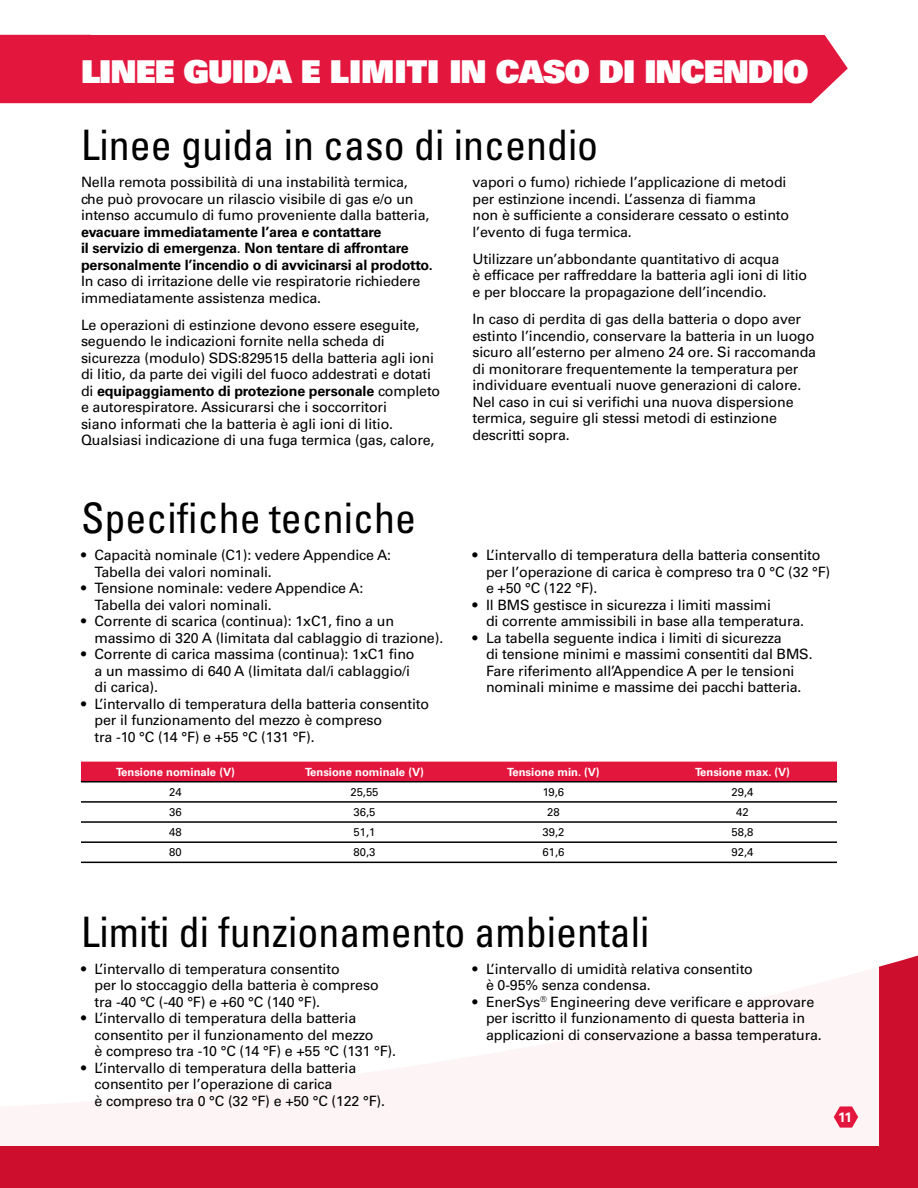
<style>
.page{position:relative;width:918px;height:1188px;background:#fff}
.page>*{position:absolute;margin:0;border:0;box-sizing:border-box;transform-origin:0 0}
.Labels{font:condensed 42px "Univers LT Std";color:#000}
.t1{font:31.5px "Univers LT Std X Black";letter-spacing:-.03em;color:#fff}
.Labels-2{font:14.25px/16.5px "Univers LT Std";letter-spacing:-.01em;color:#000}
.t2{font:700 13.5px "Univers LT Std";color:#fff}
.Labels-3{font:700 11.25px "Univers LT Std";color:#fff}
.Labels-4{font:11.25px "Univers LT Std";color:#000}
.s1{font-weight:700}
</style>
<div class="page">
<div style="left:0;top:955px;width:918px;height:233px;background:#ce0e2d"></div>
<div style="left:0;top:857px;width:879px;height:289px;background:#fff"></div>
<div style="left:135px;top:35px;width:713px;height:68px;background:#e3173e"></div>
<div style="left:0;top:35px;width:135px;height:68px;background:#e3173e"></div>
<div style="left:81px;top:762px;width:756px;height:19px;background:#e3173e"></div>
<hr style="left:81px;top:781px;width:189px;height:2px;background:#000">
<hr style="left:270px;top:781px;width:189px;height:2px;background:#000">
<hr style="left:459px;top:781px;width:189px;height:2px;background:#000">
<hr style="left:648px;top:781px;width:189px;height:2px;background:#000">
<hr style="left:81px;top:801px;width:189px;height:2px;background:#000">
<hr style="left:270px;top:801px;width:189px;height:2px;background:#000">
<hr style="left:459px;top:801px;width:189px;height:2px;background:#000">
<hr style="left:648px;top:801px;width:189px;height:2px;background:#000">
<hr style="left:81px;top:821px;width:189px;height:2px;background:#000">
<hr style="left:270px;top:821px;width:189px;height:2px;background:#000">
<hr style="left:459px;top:821px;width:189px;height:2px;background:#000">
<hr style="left:648px;top:821px;width:189px;height:2px;background:#000">
<hr style="left:81px;top:841px;width:189px;height:2px;background:#000">
<hr style="left:270px;top:841px;width:189px;height:2px;background:#000">
<hr style="left:459px;top:841px;width:189px;height:2px;background:#000">
<hr style="left:648px;top:841px;width:189px;height:2px;background:#000">
<hr style="left:81px;top:862px;width:189px;height:1px;background:#000">
<hr style="left:270px;top:862px;width:189px;height:1px;background:#000">
<hr style="left:459px;top:862px;width:189px;height:1px;background:#000">
<hr style="left:648px;top:862px;width:189px;height:1px;background:#000">
<svg style="left:834px;top:1106px;width:24px;height:22px"></svg>
<p class="t1" style="left:81px;top:51px;width:729px">LINEE GUIDA E LIMITI IN CASO DI INCENDIO</p>
<p class="Labels" style="left:81px;top:118px;width:519px">Linee guida in caso di incendio</p>
<p class="Labels-2" style="left:81px;top:174px;width:353px">Nella remota possibilità di una instabilità termica, che può provocare un rilascio visibile di gas e/o un intenso accumulo di fumo proveniente dalla batteria, <span class="s1">evacuare immediatamente l’area e contattare<br>il servizio di emergenza</span>. <span class="s1">Non tentare di affrontare personalmente l’incendio o di avvicinarsi al prodotto.<br></span>In caso di irritazione delle vie respiratorie richiedere immediatamente assistenza medica.</p>
<p class="Labels-2" style="left:81px;top:317px;width:361px">Le operazioni di estinzione devono essere eseguite, seguendo le indicazioni fornite nella scheda di sicurezza (modulo) SDS:829515 della batteria agli ioni di litio, da parte dei vigili del fuoco addestrati e dotati di <span class="s1">equipaggiamento di protezione personale</span> completo e autorespiratore. Assicurarsi che i soccorritori<br>siano informati che la batteria è agli ioni di litio.<br>Qualsiasi indicazione di una fuga termica (gas, calore,</p>
<p class="Labels-2" style="left:472px;top:174px;width:318px">vapori o fumo) richiede l’applicazione di metodi per estinzione incendi. L’assenza di fiamma<br>non è sufficiente a considerare cessato o estinto l’evento di fuga termica.</p>
<p class="Labels-2" style="left:472px;top:251px;width:336px">Utilizzare un’abbondante quantitativo di acqua<br>è efficace per raffreddare la batteria agli ioni di litio e per bloccare la propagazione dell’incendio.</p>
<p class="Labels-2" style="left:472px;top:311px;width:345px">In caso di perdita di gas della batteria o dopo aver estinto l’incendio, conservare la batteria in un luogo sicuro all’esterno per almeno 24 ore. Si raccomanda di monitorare frequentemente la temperatura per individuare eventuali nuove generazioni di calore.<br>Nel caso in cui si verifichi una nuova dispersione termica, seguire gli stessi metodi di estinzione descritti sopra.</p>
<p class="Labels" style="left:81px;top:492px;width:337px">Specifiche tecniche</p>
<p class="Labels-2" style="left:94px;top:547px;width:298px;text-indent:-14px">• Capacità nominale (C1): vedere Appendice A:<br>Tabella dei valori nominali.</p>
<p class="Labels-2" style="left:94px;top:580px;width:270px;text-indent:-14px">• Tensione nominale: vedere Appendice A:<br>Tabella dei valori nominali.</p>
<p class="Labels-2" style="left:94px;top:613px;width:350px;text-indent:-14px">• Corrente di scarica (continua): 1xC1, fino a un massimo di 320 A (limitata dal cablaggio di trazione).</p>
<p class="Labels-2" style="left:94px;top:646px;width:322px;text-indent:-14px">• Corrente di carica massima (continua): 1xC1 fino a un massimo di 640 A (limitata dal/i cablaggio/i di carica).</p>
<p class="Labels-2" style="left:94px;top:696px;width:336px;text-indent:-14px">• L’intervallo di temperatura della batteria consentito per il funzionamento del mezzo è compreso<br>tra -10 °C (14 °F) e +55 °C (131 °F).</p>
<p class="Labels-2" style="left:486px;top:547px;width:346px;text-indent:-14px">• L’intervallo di temperatura della batteria consentito per l’operazione di carica è compreso tra 0 °C (32 °F) e +50 °C (122 °F).</p>
<p class="Labels-2" style="left:486px;top:597px;width:320px;text-indent:-14px">• Il BMS gestisce in sicurezza i limiti massimi<br>di corrente ammissibili in base alla temperatura.</p>
<p class="Labels-2" style="left:486px;top:630px;width:328px;text-indent:-14px">• La tabella seguente indica i limiti di sicurezza<br>di tensione minimi e massimi consentiti dal BMS.<br>Fare riferimento all’Appendice A per le tensioni nominali minime e massime dei pacchi batteria.</p>
<p class="Labels-3" style="left:116px;top:765px;width:120px">Tensione nominale (V)</p>
<p class="Labels-3" style="left:305px;top:765px;width:120px">Tensione nominale (V)</p>
<p class="Labels-3" style="left:507px;top:765px;width:94px">Tensione min. (V)</p>
<p class="Labels-3" style="left:695px;top:765px;width:96px">Tensione max. (V)</p>
<p class="Labels-4" style="left:169px;top:785px;width:14px">24</p>
<p class="Labels-4" style="left:350px;top:785px;width:30px">25,55</p>
<p class="Labels-4" style="left:543px;top:785px;width:23px">19,6</p>
<p class="Labels-4" style="left:732px;top:785px;width:23px">29,4</p>
<p class="Labels-4" style="left:169px;top:805px;width:14px">36</p>
<p class="Labels-4" style="left:354px;top:805px;width:23px">36,5</p>
<p class="Labels-4" style="left:547px;top:805px;width:14px">28</p>
<p class="Labels-4" style="left:736px;top:805px;width:14px">42</p>
<p class="Labels-4" style="left:169px;top:826px;width:14px">48</p>
<p class="Labels-4" style="left:354px;top:826px;width:23px">51,1</p>
<p class="Labels-4" style="left:543px;top:826px;width:23px">39,2</p>
<p class="Labels-4" style="left:732px;top:826px;width:23px">58,8</p>
<p class="Labels-4" style="left:169px;top:846px;width:14px">80</p>
<p class="Labels-4" style="left:354px;top:846px;width:23px">80,3</p>
<p class="Labels-4" style="left:543px;top:846px;width:23px">61,6</p>
<p class="Labels-4" style="left:732px;top:846px;width:23px">92,4</p>
<p class="Labels" style="left:81px;top:905px;width:570px">Limiti di funzionamento ambientali</p>
<p class="Labels-2" style="left:94px;top:961px;width:286px;text-indent:-14px">• L’intervallo di temperatura consentito<br>per lo stoccaggio della batteria è compreso tra -40 °C (-40 °F) e +60 °C (140 °F).</p>
<p class="Labels-2" style="left:94px;top:1010px;width:303px;text-indent:-14px">• L’intervallo di temperatura della batteria consentito per il funzionamento del mezzo<br>è compreso tra -10 °C (14 °F) e +55 °C (131 °F).</p>
<p class="Labels-2" style="left:94px;top:1060px;width:292px;text-indent:-14px">• L’intervallo di temperatura della batteria consentito per l’operazione di carica<br>è compreso tra 0 °C (32 °F) e +50 °C (122 °F).</p>
<p class="Labels-2" style="left:486px;top:961px;width:269px;text-indent:-14px">• L’intervallo di umidità relativa consentito è 0-95% senza condensa.</p>
<p class="Labels-2" style="left:486px;top:994px;width:337px;text-indent:-14px">• EnerSys<sup>®</sup> Engineering deve verificare e approvare per iscritto il funzionamento di questa batteria in applicazioni di conservazione a bassa temperatura.</p>
<p class="t2" style="left:838px;top:1109px;width:15px">11</p>
</div>
